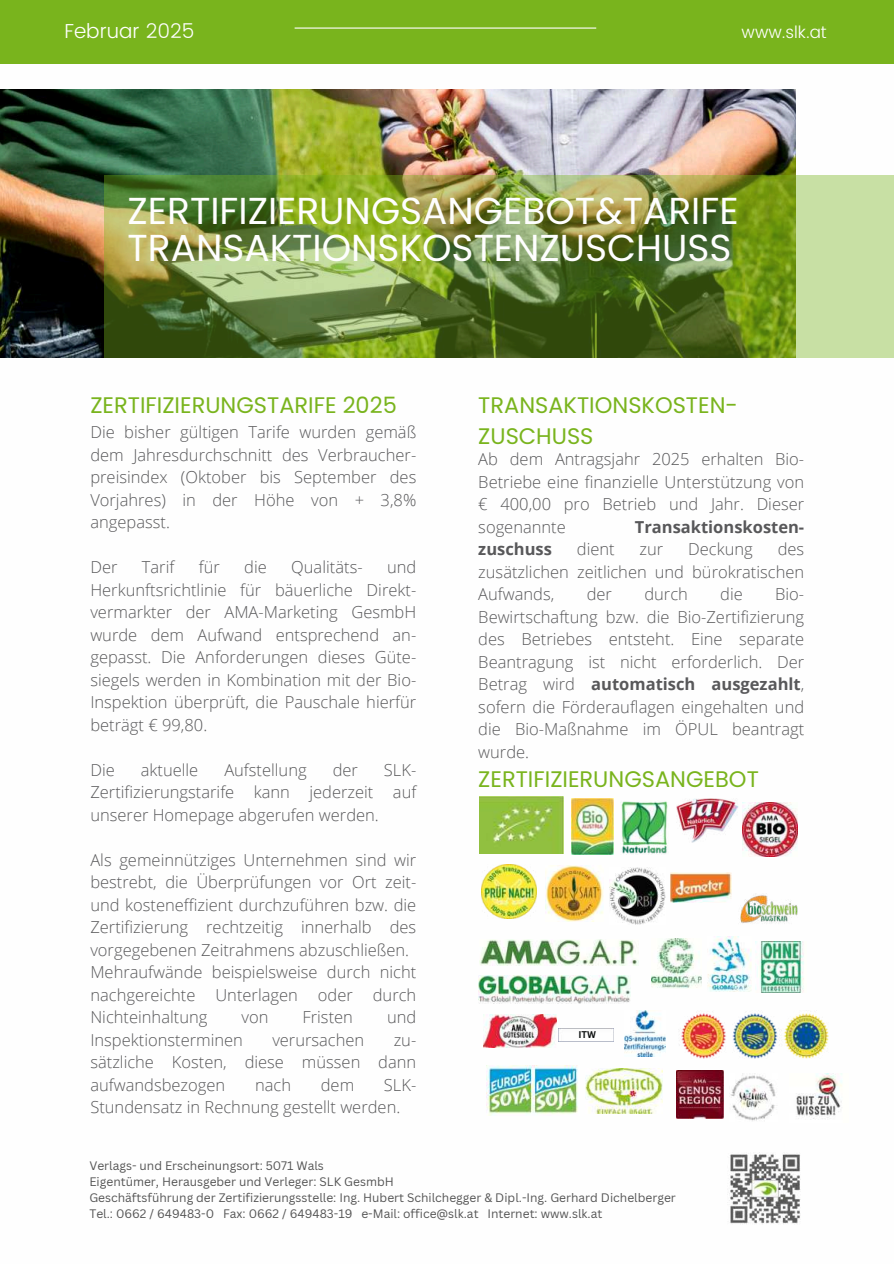
<style>
.page{position:relative;width:894px;height:1264px;background:#fff}
.page>*{position:absolute;margin:0;border:0;box-sizing:border-box;transform-origin:0 0}
.t1{font:37.5px/37.2px "Poppins";color:#fefefe}
.t2{font:22.5px/31.5px "Poppins";color:#79b41d}
.t3{font:300 20.25px "Poppins";color:#fff}
.t4{font:300 16.95px "Poppins";color:#fff}
.t5{font:300 16.5px/22.5px "Open Sans";color:#58585a;text-align:justify}
.t6{font:700 16.5px "Open Sans";color:#58585a}
.t7{font:12px/16px "Canva Sans";color:#545454}
.t8{font:700 9.45px "Canva Sans";color:#0d1010}
.s1{font-weight:700}
</style>
<div class="page">
<div style="left:0;top:0;width:893px;height:64px;background:#79b41d"></div>
<hr style="left:294px;top:27px;width:302px;height:2px;background:#fff">
<img style="left:0;top:90px;width:795px;height:268px">
<img style="left:105px;top:175px;width:788px;height:183px">
<img style="left:729px;top:1152px;width:72px;height:72px">
<img style="left:479px;top:797px;width:84px;height:56px">
<img style="left:571px;top:798px;width:42px;height:56px">
<img style="left:620px;top:801px;width:48px;height:53px">
<img style="left:676px;top:798px;width:62px;height:45px">
<img style="left:742px;top:802px;width:54px;height:54px">
<img style="left:482px;top:864px;width:54px;height:54px">
<img style="left:545px;top:865px;width:58px;height:56px">
<img style="left:609px;top:868px;width:56px;height:56px">
<img style="left:670px;top:872px;width:61px;height:30px">
<img style="left:740px;top:893px;width:58px;height:31px">
<img style="left:479px;top:939px;width:159px;height:26px">
<img style="left:478px;top:975px;width:152px;height:28px">
<img style="left:651px;top:938px;width:50px;height:50px">
<img style="left:707px;top:936px;width:44px;height:55px">
<img style="left:755px;top:941px;width:49px;height:51px">
<img style="left:483px;top:1014px;width:73px;height:33px">
<img style="left:559px;top:1028px;width:54px;height:1px">
<img style="left:624px;top:1010px;width:41px;height:46px">
<img style="left:679px;top:1011px;width:150px;height:48px">
<img style="left:486px;top:1065px;width:92px;height:50px">
<img style="left:585px;top:1068px;width:77px;height:45px">
<img style="left:676px;top:1070px;width:47px;height:47px">
<img style="left:730px;top:1073px;width:46px;height:48px">
<img style="left:796px;top:1073px;width:46px;height:46px">
<p class="t3" style="left:65px;top:16px;width:131px">Februar 2025</p>
<p class="t4" style="left:741px;top:19px;width:86px">www.slk.at</p>
<h1 class="t1" style="left:128px;top:192px;width:612px">ZERTIFIZIERUNGSANGEBOT&amp;TARIFE<br>TRANSAKTIONSKOSTENZUSCHUSS</h1>
<h2 class="t2" style="left:90px;top:389px;width:308px">ZERTIFIZIERUNGSTARIFE 2025</h2>
<p class="t5" style="left:90px;top:420px;width:327px">Die bisher gültigen Tarife wurden gemäß dem Jahresdurchschnitt des Verbraucher&shy;preisindex (Oktober bis September des Vorjahres) in der Höhe von + 3,8% angepasst.</p>
<p class="t5" style="left:90px;top:555px;width:29px">Der</p>
<p class="t5" style="left:142px;top:555px;width:34px">Tarif</p>
<p class="t5" style="left:199px;top:555px;width:23px">für</p>
<p class="t5" style="left:244px;top:555px;width:24px">die</p>
<p class="t5" style="left:291px;top:555px;width:73px">Qualitäts-</p>
<p class="t5" style="left:90px;top:555px;width:327px;text-indent:296px">und Herkunftsrichtlinie für bäuerliche Direkt&shy;vermarkter der AMA-Marketing GesmbH wurde dem Aufwand entsprechend an&shy;gepasst. Die Anforderungen dieses Güte&shy;siegels werden in Kombination mit der Bio-Inspektion überprüft, die Pauschale hierfür beträgt € 99,80.</p>
<p class="t5" style="left:90px;top:758px;width:26px">Die</p>
<p class="t5" style="left:141px;top:758px;width:59px">aktuelle</p>
<p class="t5" style="left:224px;top:758px;width:84px">Aufstellung</p>
<p class="t5" style="left:332px;top:758px;width:27px">der</p>
<p class="t5" style="left:90px;top:758px;width:327px;text-indent:293px">SLK-Zertifizierungstarife kann jederzeit auf unserer Homepage abgerufen werden.</p>
<p class="t5" style="left:90px;top:848px;width:327px;text-align:left">Als gemeinnütziges Unternehmen sind wir bestrebt, die Überprüfungen vor Ort zeit&shy;und kosteneffizient durchzuführen bzw. die Zertifizierung rechtzeitig innerhalb des vorgegebenen Zeitrahmens abzuschließen.<br>Mehraufwände beispielsweise durch nicht nachgereichte Unterlagen oder durch Nichteinhaltung</p>
<p class="t5" style="left:241px;top:1005px;width:28px">von</p>
<p class="t5" style="left:302px;top:1005px;width:52px">Fristen</p>
<p class="t5" style="left:387px;top:1005px;width:31px">und</p>
<p class="t5" style="left:90px;top:1028px;width:154px">Inspektionsterminen</p>
<p class="t5" style="left:272px;top:1028px;width:93px">verursachen</p>
<p class="t5" style="left:90px;top:1028px;width:327px;text-indent:303px">zu&shy;sätzliche Kosten, diese müssen dann aufwandsbezogen</p>
<p class="t5" style="left:255px;top:1073px;width:38px">nach</p>
<p class="t5" style="left:321px;top:1073px;width:35px">dem</p>
<p class="t5" style="left:90px;top:1073px;width:327px;text-indent:293px">SLK-<br>Stundensatz in Rechnung gestellt werden.</p>
<h2 class="t2" style="left:478px;top:389px;width:261px">TRANSAKTIONSKOSTEN-<br>ZUSCHUSS</h2>
<p class="t5" style="left:478px;top:447px;width:327px">Ab dem Antragsjahr 2025 erhalten Bio-Betriebe eine finanzielle Unterstützung von € 400,00 pro Betrieb und Jahr. Dieser sogenannte</p>
<p class="t6" style="left:634px;top:515px;width:171px">Transaktionskosten-</p>
<p class="t5" style="left:478px;top:537px;width:327px;text-indent:299px">des zusätzlichen zeitlichen und bürokratischen Aufwands,</p>
<p class="t6" style="left:478px;top:537px;width:75px">zuschuss</p>
<p class="t5" style="left:576px;top:537px;width:39px">dient</p>
<p class="t5" style="left:639px;top:537px;width:25px">zur</p>
<p class="t5" style="left:688px;top:537px;width:66px">Deckung</p>
<p class="t5" style="left:586px;top:582px;width:27px">der</p>
<p class="t5" style="left:644px;top:582px;width:45px">durch</p>
<p class="t5" style="left:720px;top:582px;width:24px">die</p>
<p class="t5" style="left:478px;top:582px;width:327px;text-indent:297px">Bio-Bewirtschaftung bzw. die Bio-Zertifizierung des Betriebes entsteht. Eine separate Beantragung ist nicht erforderlich. Der Betrag wird <span class="s1">automatisch ausgezahlt</span>, sofern die Förderauflagen eingehalten und die Bio-Maßnahme im ÖPUL beantragt wurde.</p>
<h2 class="t2" style="left:478px;top:763px;width:282px">ZERTIFIZIERUNGSANGEBOT</h2>
<p class="t8" style="left:578px;top:1028px;width:19px">ITW</p>
<p class="t7" style="left:89px;top:1157px;width:588px">Verlags- und Erscheinungsort: 5071 Wals<br>Eigentümer, Herausgeber und Verleger: SLK GesmbH<br>Geschäftsführung der Zertifizierungsstelle: Ing. Hubert Schilchegger &amp; Dipl.-Ing. Gerhard Dichelberger Tel.: 0662 / 649483-0 Fax: 0662 / 649483-19 e-Mail: office@slk.at Internet: www.slk.at</p>
</div>
